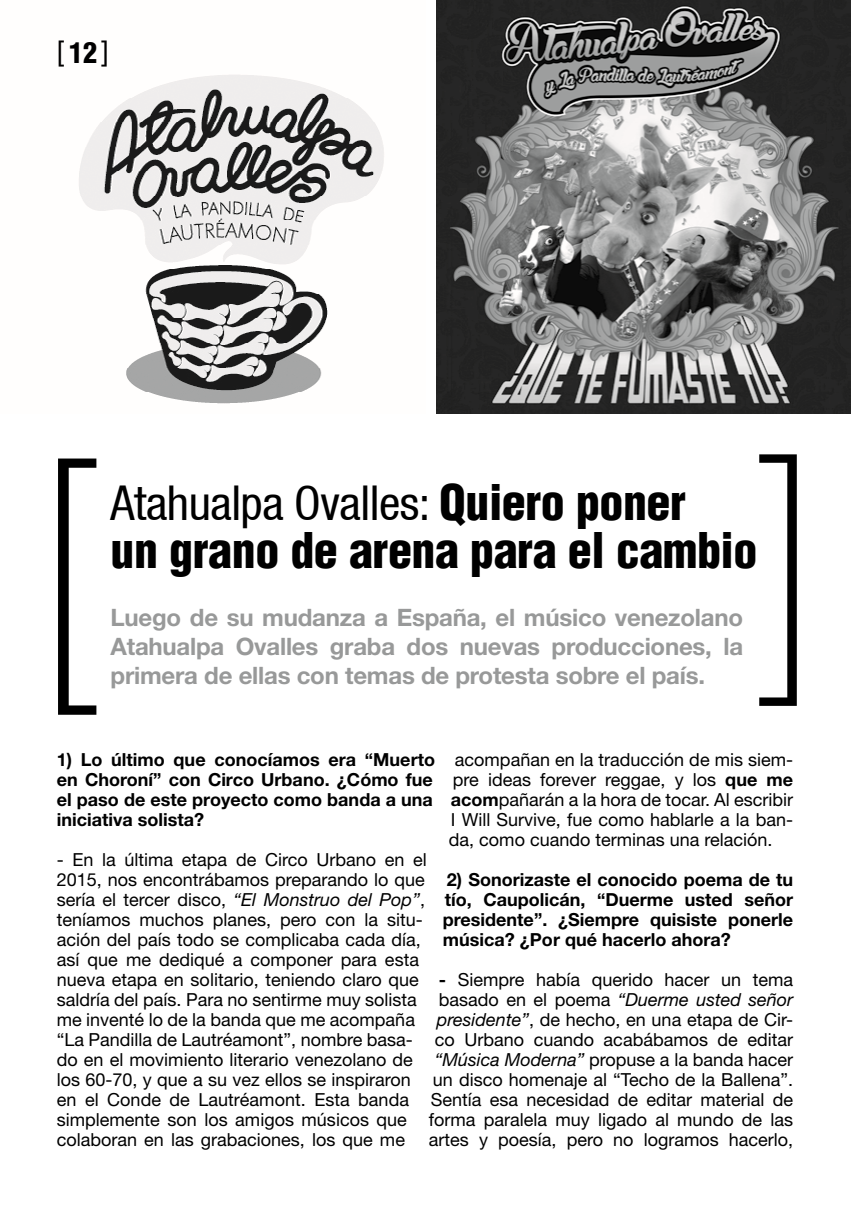
<style>
.page{position:relative;width:851px;height:1219px;background:#fff}
.page>*{position:absolute;margin:0;border:0;box-sizing:border-box;transform-origin:0 0}
.t1{font:100 280px "Helvetica Neue";color:#000}
.t2{font:100 condensed 280px "Helvetica Neue";color:#000}
.t3{font:condensed 48px "Helvetica 57";letter-spacing:-.01em;color:#000}
.t4{font:900 condensed 48px "Helvetica";letter-spacing:-.01em;color:#000}
.t5{font:900 condensed 28px "Helvetica";color:#000}
.t6{font:700 24px/28.8px "Helvetica Neue";letter-spacing:-.01em;color:#989999;text-align:justify}
.t7{font:18px/20px "Helvetica Neue";color:#000}
.t8{font:700 18px/20px "Helvetica Neue";color:#000;text-align:justify}
.s1{font-family:"Helvetica Neue";font-weight:400;font-stretch:normal}
.s2{font-family:"Helvetica";font-weight:900}
.s3{font-weight:700}
.s4{font-style:italic}
</style>
<div class="page">
<img style="left:79px;top:75px;width:305px;height:329px">
<img style="left:437px;top:0;width:413px;height:414px">
<h3 class="t5" style="left:57px;top:35px;width:42px"><span class="s1">[</span>12</h3>
<h1 class="t1" style="left:32px;top:404px;width:69px">[</h1>
<h1 class="t2" style="left:819px;top:762px;width:64px;rotate:-180deg">[</h1>
<h2 class="t3" style="left:111px;top:475px;width:577px">Atahualpa Ovalles: <span class="s2">Quiero poner</span></h2>
<h2 class="t4" style="left:111px;top:520px;width:648px">un grano de arena para el cambio</h2>
<h3 class="t6" style="left:111px;top:604px;width:634px">Luego de su mudanza a España, el músico venezolano Atahualpa Ovalles graba dos nuevas producciones, la primera de ellas con temas de protesta sobre el país.</h3>
<p class="t7" style="left:449px;top:750px;width:345px;text-align:justify;text-indent:6px">acompañan en la traducción de mis siem&shy;pre ideas forever reggae, y los <span class="s3">que me acom</span>pañarán a la hora de tocar. Al escribir I Will Survive, fue como hablarle a la ban&shy;da, como cuando terminas una relación.</p>
<p class="t8" style="left:443px;top:869px;width:352px">2) Sonorizaste el conocido poema de tu tío, Caupolicán, “Duerme usted señor presidente”. ¿Siempre quisiste ponerle música? ¿Por qué hacerlo ahora?</p>
<p class="t7" style="left:429px;top:970px;width:366px;text-align:center"><span class="s3">-</span> Siempre había querido hacer un tema basado en el poema <span class="s4">“Duerme usted señor presidente”</span>, de hecho, en una etapa de Cir&shy;co Urbano cuando acabábamos de editar <span class="s4">“Música Moderna”</span> propuse a la banda hacer un disco homenaje al “Techo de la Ballena”.<br>Sentía esa necesidad de editar material de forma paralela muy ligado al mundo de las artes y poesía, pero no logramos hacerlo,</p>
<p class="t8" style="left:57px;top:750px;width:380px">1) Lo último que conocíamos era “Muerto en Choroní” con Circo Urbano. ¿Cómo fue el paso de este proyecto como banda a una iniciativa solista?</p>
<p class="t7" style="left:57px;top:851px;width:371px">- En la última etapa de Circo Urbano en el 2015, nos encontrábamos preparando lo que sería el tercer disco, <span class="s4">“El Monstruo del Pop”</span>, teníamos muchos planes, pero con la situ&shy;ación del país todo se complicaba cada día, así que me dediqué a componer para esta nueva etapa en solitario, teniendo claro que saldría del país. Para no sentirme muy solista me inventé lo de la banda que me acompaña “La Pandilla de Lautréamont”, nombre basa&shy;do en el movimiento literario venezolano de los 60-70, y que a su vez ellos se inspiraron en el Conde de Lautréamont. Esta banda simplemente son los amigos músicos que colaboran en las grabaciones, los que me</p>
</div>
